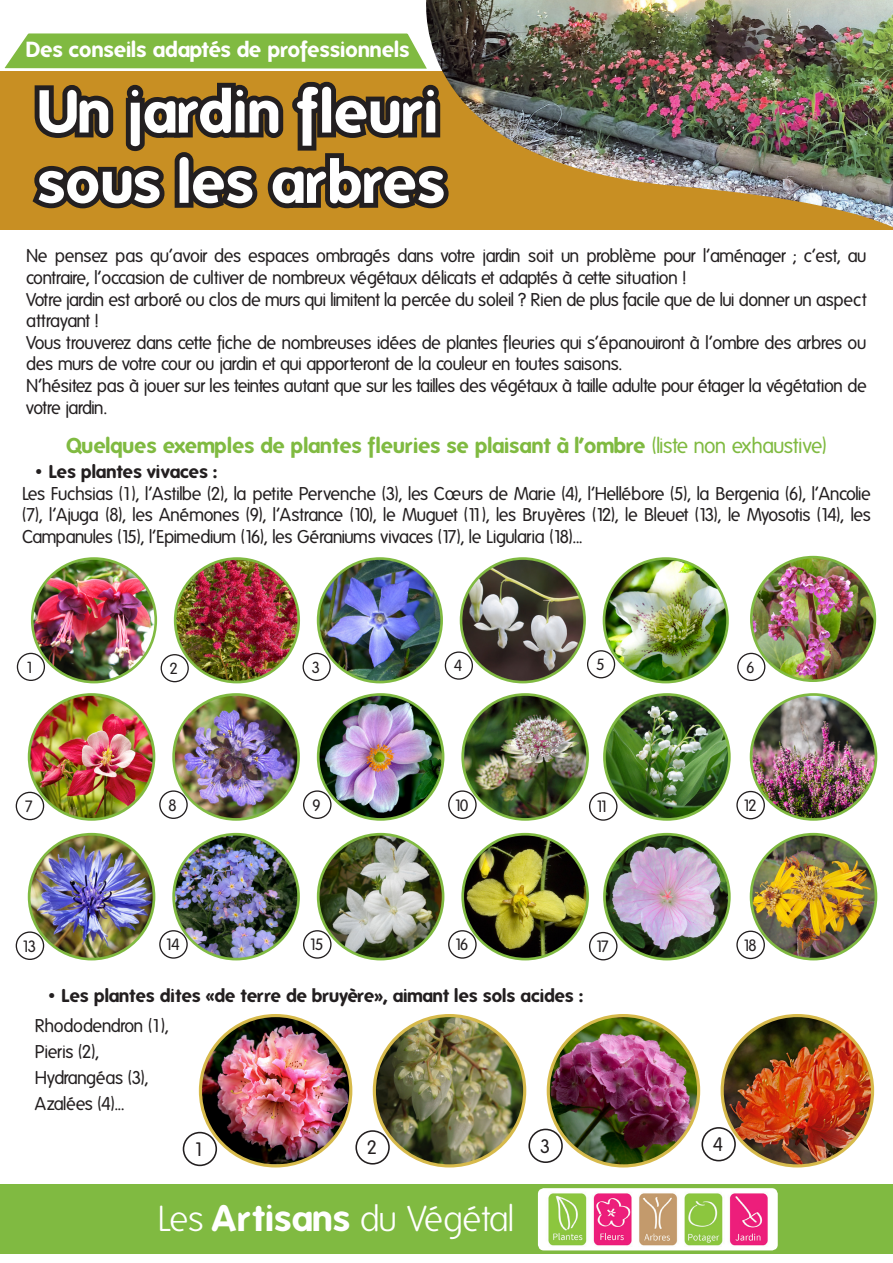
<style>
.page{position:relative;width:893px;height:1263px;background:#fff}
.page>*{position:absolute;margin:0;border:0;box-sizing:border-box;transform-origin:0 0}
.t1{font:700 58.5px "Folks";color:#fff}
.t2{font:300 36px "Folks";letter-spacing:-.04em;color:#fff}
.t3{font:700 21.3px "Folks";color:#fff}
.t4{font:700 21px "Folks";color:#80ba41}
.t5{font:18.9px "Folks";color:#231f20}
.t6{font:18px/21.6px "Folks";letter-spacing:-.035em;color:#231f20}
.t7{font:700 18px "Folks";color:#231f20}
.t8{font:15.9px "Folks";letter-spacing:-.21em;color:#231f20}
.t9{font:15.6px "Folks";color:#231f20}
.s1{font-weight:400}
.s2{font-weight:700}
</style>
<div class="page">
<svg style="left:0;top:33px;width:457px;height:197px;background:#82702c"></svg>
<div style="left:0;top:1184px;width:893px;height:70px;background:#80ba41"></div>
<img style="left:538px;top:1188px;width:240px;height:62px">
<img style="left:32px;top:558px;width:124px;height:124px;border-radius:62px">
<div style="left:31px;top:557px;width:126px;height:126px;border:3px solid #80ba41;border-radius:50%"></div>
<img style="left:751px;top:557px;width:124px;height:124px;border-radius:62px">
<div style="left:750px;top:556px;width:126px;height:126px;border:3px solid #80ba41;border-radius:50%"></div>
<img style="left:175px;top:558px;width:124px;height:124px;border-radius:62px">
<div style="left:174px;top:557px;width:126px;height:126px;border:3px solid #80ba41;border-radius:50%"></div>
<img style="left:318px;top:558px;width:124px;height:124px;border-radius:62px">
<div style="left:317px;top:557px;width:126px;height:126px;border:3px solid #80ba41;border-radius:50%"></div>
<img style="left:461px;top:558px;width:124px;height:124px;border-radius:62px">
<div style="left:460px;top:557px;width:126px;height:126px;border:3px solid #80ba41;border-radius:50%"></div>
<img style="left:604px;top:558px;width:123px;height:124px;border-radius:62px">
<div style="left:603px;top:557px;width:126px;height:126px;border:3px solid #80ba41;border-radius:50%"></div>
<div style="left:161px;top:654px;width:28px;height:28px;border:1px solid #231f20;border-radius:50%"></div>
<div style="left:587px;top:650px;width:28px;height:28px;border:1px solid #231f20;border-radius:50%"></div>
<div style="left:303px;top:653px;width:28px;height:28px;border:1px solid #231f20;border-radius:50%"></div>
<div style="left:445px;top:651px;width:28px;height:29px;border:1px solid #231f20;border-radius:50%"></div>
<div style="left:17px;top:653px;width:28px;height:28px;border:1px solid #231f20;border-radius:50%"></div>
<div style="left:737px;top:653px;width:28px;height:28px;border:1px solid #231f20;border-radius:50%"></div>
<img style="left:29px;top:694px;width:125px;height:125px;border-radius:62px">
<div style="left:28px;top:693px;width:127px;height:128px;border:3px solid #80ba41;border-radius:50%"></div>
<img style="left:174px;top:694px;width:125px;height:125px;border-radius:62px">
<div style="left:172px;top:693px;width:128px;height:128px;border:3px solid #80ba41;border-radius:50%"></div>
<img style="left:318px;top:694px;width:125px;height:125px;border-radius:62px">
<div style="left:317px;top:693px;width:127px;height:128px;border:3px solid #80ba41;border-radius:50%"></div>
<img style="left:463px;top:694px;width:125px;height:125px;border-radius:62px">
<div style="left:461px;top:693px;width:128px;height:128px;border:3px solid #80ba41;border-radius:50%"></div>
<img style="left:604px;top:694px;width:125px;height:125px;border-radius:62px">
<div style="left:603px;top:693px;width:128px;height:128px;border:3px solid #80ba41;border-radius:50%"></div>
<img style="left:751px;top:694px;width:125px;height:125px;border-radius:62px">
<div style="left:750px;top:693px;width:127px;height:128px;border:3px solid #80ba41;border-radius:50%"></div>
<div style="left:159px;top:790px;width:29px;height:29px;border:1px solid #231f20;border-radius:50%"></div>
<div style="left:16px;top:792px;width:28px;height:28px;border:1px solid #231f20;border-radius:50%"></div>
<div style="left:589px;top:792px;width:28px;height:29px;border:1px solid #231f20;border-radius:50%"></div>
<div style="left:303px;top:790px;width:29px;height:29px;border:1px solid #231f20;border-radius:50%"></div>
<div style="left:448px;top:790px;width:29px;height:29px;border:1px solid #231f20;border-radius:50%"></div>
<div style="left:736px;top:791px;width:29px;height:28px;border:1px solid #231f20;border-radius:50%"></div>
<img style="left:200px;top:1015px;width:151px;height:149px">
<div style="left:199px;top:1014px;width:153px;height:153px;border:3px solid #d7ba4b;border-radius:50%"></div>
<img style="left:374px;top:1015px;width:151px;height:151px;border-radius:75px">
<div style="left:373px;top:1014px;width:153px;height:153px;border:3px solid #d7ba4b;border-radius:50%"></div>
<img style="left:548px;top:1015px;width:151px;height:151px;border-radius:75px">
<div style="left:547px;top:1014px;width:153px;height:153px;border:3px solid #d7ba4b;border-radius:50%"></div>
<img style="left:722px;top:1015px;width:150px;height:151px;border-radius:75px">
<div style="left:721px;top:1014px;width:153px;height:153px;border:3px solid #d7ba4b;border-radius:50%"></div>
<div style="left:183px;top:1132px;width:34px;height:34px;border:2px solid #231f20;border-radius:50%"></div>
<div style="left:701px;top:1127px;width:35px;height:34px;border:2px solid #231f20;border-radius:50%"></div>
<div style="left:355px;top:1130px;width:35px;height:34px;border:2px solid #231f20;border-radius:50%"></div>
<div style="left:528px;top:1129px;width:35px;height:34px;border:2px solid #231f20;border-radius:50%"></div>
<img style="left:425px;top:0;width:468px;height:227px">
<img style="left:29px;top:834px;width:125px;height:125px;border-radius:62px">
<div style="left:28px;top:833px;width:127px;height:127px;border:3px solid #80ba41;border-radius:50%"></div>
<img style="left:174px;top:834px;width:125px;height:125px;border-radius:62px">
<div style="left:172px;top:833px;width:128px;height:127px;border:3px solid #80ba41;border-radius:50%"></div>
<img style="left:318px;top:834px;width:125px;height:125px;border-radius:62px">
<div style="left:317px;top:833px;width:127px;height:127px;border:3px solid #80ba41;border-radius:50%"></div>
<img style="left:463px;top:834px;width:125px;height:125px;border-radius:62px">
<div style="left:461px;top:833px;width:128px;height:127px;border:3px solid #80ba41;border-radius:50%"></div>
<img style="left:604px;top:834px;width:125px;height:125px;border-radius:62px">
<div style="left:603px;top:833px;width:128px;height:127px;border:3px solid #80ba41;border-radius:50%"></div>
<img style="left:751px;top:834px;width:125px;height:125px;border-radius:62px">
<div style="left:750px;top:833px;width:127px;height:127px;border:3px solid #80ba41;border-radius:50%"></div>
<div style="left:159px;top:930px;width:29px;height:29px;border:1px solid #231f20;border-radius:50%"></div>
<div style="left:16px;top:931px;width:28px;height:29px;border:1px solid #231f20;border-radius:50%"></div>
<div style="left:589px;top:932px;width:28px;height:28px;border:1px solid #231f20;border-radius:50%"></div>
<div style="left:303px;top:930px;width:29px;height:29px;border:1px solid #231f20;border-radius:50%"></div>
<div style="left:448px;top:930px;width:29px;height:29px;border:1px solid #231f20;border-radius:50%"></div>
<div style="left:736px;top:930px;width:29px;height:29px;border:1px solid #231f20;border-radius:50%"></div>
<p class="t3" style="left:26px;top:37px;width:385px">Des conseils adaptés de professionnels</p>
<p class="t1" style="left:38px;top:77px;width:402px">Un jardin fleuri</p>
<p class="t1" style="left:38px;top:148px;width:409px">sous les arbres</p>
<p class="t6" style="left:26px;top:246px;width:842px">Ne pensez pas qu’avoir des espaces ombragés dans votre jardin soit un problème pour l’aménager ; c’est, au contraire, l’occasion de cultiver de nombreux végétaux délicats et adaptés à cette situation !</p>
<p class="t6" style="left:26px;top:289px;width:842px">Votre jardin est arboré ou clos de murs qui limitent la percée du soleil ? Rien de plus facile que de lui donner un aspect attrayant !</p>
<p class="t6" style="left:26px;top:332px;width:842px">Vous trouverez dans cette fiche de nombreuses idées de plantes fleuries qui s’épanouiront à l’ombre des arbres ou des murs de votre cour ou jardin et qui apporteront de la couleur en toutes saisons.</p>
<p class="t6" style="left:26px;top:375px;width:842px">N’hésitez pas à jouer sur les teintes autant que sur les tailles des végétaux à taille adulte pour étager la végétation de votre jardin.</p>
<p class="t4" style="left:66px;top:433px;width:762px">Quelques exemples de plantes fleuries se plaisant à l’ombre <span class="s1">(liste non exhaustive)</span></p>
<p class="t7" style="left:36px;top:461px;width:183px">• Les plantes vivaces :</p>
<p class="t6" style="left:22px;top:483px;width:850px;text-align:justify">Les Fuchsias (1), l’Astilbe (2), la petite Pervenche (3), les Cœurs de Marie (4), l’Hellébore (5), la Bergenia (6), l’Ancolie (7), l’Ajuga (8), les Anémones (9), l’Astrance (10), le Muguet (11), les Bruyères (12), le Bleuet (13), le Myosotis (14), les Campanules (15), l’Epimedium (16), les Géraniums vivaces (17), le Ligularia (18)...</p>
<p class="t9" style="left:26px;top:659px;width:10px">1</p>
<p class="t9" style="left:170px;top:660px;width:10px">2</p>
<p class="t9" style="left:312px;top:659px;width:10px">3</p>
<p class="t9" style="left:454px;top:657px;width:10px">4</p>
<p class="t9" style="left:596px;top:656px;width:10px">5</p>
<p class="t9" style="left:746px;top:659px;width:10px">6</p>
<p class="t8" style="left:25px;top:797px;width:10px">7</p>
<p class="t8" style="left:168px;top:796px;width:10px">8</p>
<p class="t8" style="left:312px;top:796px;width:10px">9</p>
<p class="t8" style="left:454px;top:796px;width:16px">10</p>
<p class="t8" style="left:596px;top:798px;width:15px">11</p>
<p class="t8" style="left:743px;top:797px;width:16px">12</p>
<p class="t8" style="left:22px;top:937px;width:16px">13</p>
<p class="t8" style="left:165px;top:936px;width:16px">14</p>
<p class="t8" style="left:309px;top:936px;width:16px">15</p>
<p class="t8" style="left:454px;top:936px;width:16px">16</p>
<p class="t8" style="left:595px;top:938px;width:15px">17</p>
<p class="t8" style="left:743px;top:936px;width:16px">18</p>
<p class="t7" style="left:49px;top:985px;width:535px">• Les plantes dites «de terre de bruyère», aimant les sols acides :</p>
<p class="t6" style="left:35px;top:1015px;width:135px">Rhododendron (1),</p>
<p class="t6" style="left:35px;top:1041px;width:65px">Pieris (2),</p>
<p class="t6" style="left:35px;top:1067px;width:115px">Hydrangéas (3),</p>
<p class="t6" style="left:35px;top:1093px;width:91px">Azalées (4)...</p>
<p class="t5" style="left:194px;top:1139px;width:12px">1</p>
<p class="t5" style="left:367px;top:1137px;width:12px">2</p>
<p class="t5" style="left:540px;top:1136px;width:12px">3</p>
<p class="t5" style="left:713px;top:1134px;width:12px">4</p>
<p class="t2" style="left:157px;top:1199px;width:359px">Les <span class="s2">Artisans</span> du Végétal</p>
</div>
